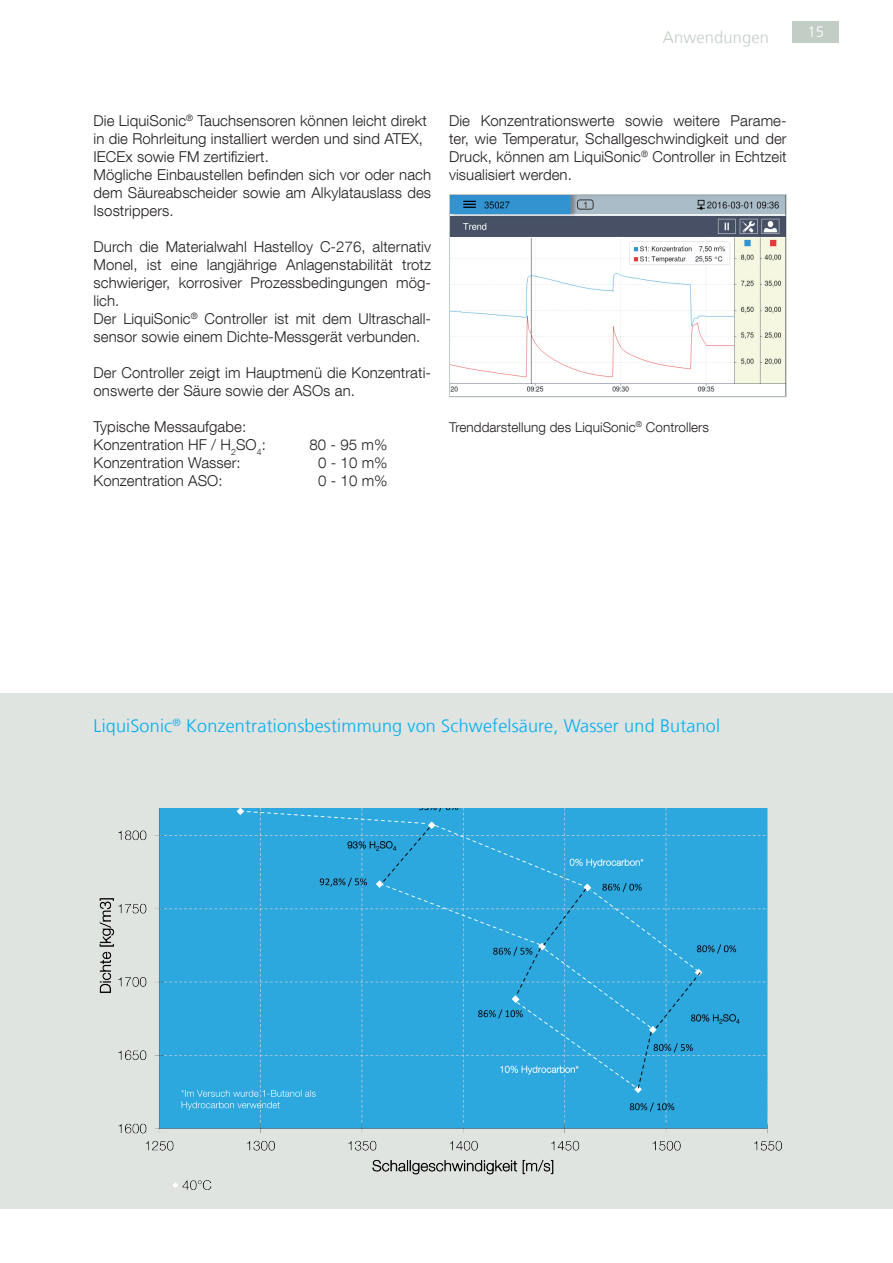
<style>
.page{position:relative;width:893px;height:1263px;background:#fff}
.page>*{position:absolute;margin:0;border:0;box-sizing:border-box;transform-origin:0 0}
.t1{font:300 18px "Frutiger LT Com";letter-spacing:.01em;color:#00aeef}
.t2{font:300 16.5px "Frutiger LT Com";letter-spacing:.01em;color:#c2cdc5}
.t3{font:300 15px/18px "Helvetica Neue LT Com";letter-spacing:.005em;color:#231f20}
.t4{font:300 15px "Frutiger LT Com";color:#fff}
.t5{font:300 13.5px "Helvetica Neue LT Com";letter-spacing:.005em;color:#231f20}
</style>
<div class="page">
<div style="left:792px;top:21px;width:47px;height:22px;background:#c2cdc5"></div>
<div style="left:0;top:693px;width:893px;height:516px;background:#dfe4e1"></div>
<img style="left:99px;top:808px;width:683px;height:382px">
<svg style="left:449px;top:194px;width:338px;height:203px"></svg>
<p class="t2" style="left:663px;top:27px;width:108px">Anwendungen</p>
<p class="t4" style="left:808px;top:23px;width:18px">15</p>
<p class="t3" style="left:94px;top:111px;width:339px">Die LiquiSonic<sup>®</sup> Tauchsensoren können leicht direkt in die Rohrleitung installiert werden und sind ATEX, IECEx sowie FM zertifiziert.<br>Mögliche Einbaustellen befinden sich vor oder nach dem Säureabscheider sowie am Alkylatauslass des Isostrippers.</p>
<p class="t3" style="left:94px;top:237px;width:339px">Durch die Materialwahl Hastelloy C-276, alternativ Monel, ist eine langjährige Anlagenstabilität trotz schwieriger, korrosiver Prozessbedingungen mög&shy;lich.<br>Der LiquiSonic<sup>®</sup> Controller ist mit dem Ultraschall&shy;sensor sowie einem Dichte-Messgerät verbunden.</p>
<p class="t3" style="left:94px;top:363px;width:339px">Der Controller zeigt im Hauptmenü die Konzentrati&shy;onswerte der Säure sowie der ASOs an.</p>
<p class="t3" style="left:94px;top:417px;width:174px">Typische Messaufgabe:<br>Konzentration HF / H<sub>2</sub>SO<sub>4</sub>:</p>
<p class="t3" style="left:310px;top:435px;width:79px">80 - 95 m%</p>
<p class="t3" style="left:94px;top:453px;width:149px">Konzentration Wasser:</p>
<p class="t3" style="left:318px;top:453px;width:71px">0 - 10 m%</p>
<p class="t3" style="left:94px;top:471px;width:131px">Konzentration ASO:</p>
<p class="t3" style="left:318px;top:471px;width:71px">0 - 10 m%</p>
<p class="t3" style="left:449px;top:111px;width:339px;text-align:justify">Die Konzentrationswerte sowie weitere Parame&shy;ter, wie Temperatur, Schallgeschwindigkeit und der Druck, können am LiquiSonic<sup>®</sup> Controller in Echtzeit visualisiert werden.</p>
<p class="t5" style="left:449px;top:418px;width:261px">Trenddarstellung des LiquiSonic<sup>®</sup> Controllers</p>
<p class="t1" style="left:94px;top:715px;width:628px">LiquiSonic<sup>®</sup> Konzentrationsbestimmung von Schwefelsäure, Wasser und Butanol</p>
</div>
